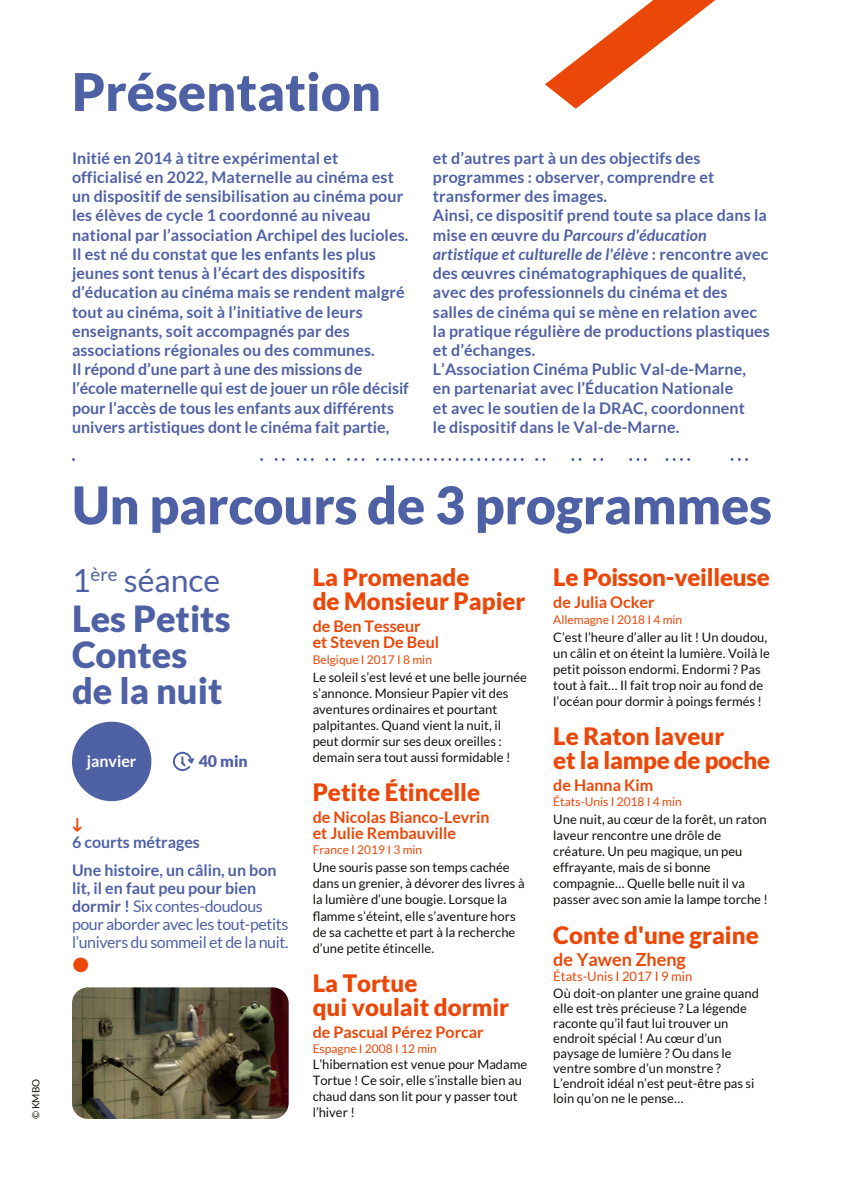
<style>
.page{position:relative;width:842px;height:1191px;background:#fff}
.page>*{position:absolute;margin:0;border:0;box-sizing:border-box;transform-origin:0 0}
.t1{font:900 52px "Lato";letter-spacing:-.005em;color:#4f61a5}
.t2{font:900 36px "Lato";color:#4f61a5}
.t3{font:32px "Lato";color:#4f61a5}
.t4{font:900 30px "Lato";color:#eb4708}
.t5{font:900 24px "Lato";color:#eb4708}
.t6{font:18.6px "Lato";color:#4f61a5}
.t7{font:700 18px "Lato";color:#eb4708}
.t8{font:700 16px "Lato";letter-spacing:.005em;color:#4f61a5}
.t9{font:700 16px "Lato";color:#eb4708}
.t10{font:16px "Lato";letter-spacing:-.025em;color:#4f61a5}
.t11{font:italic 700 16px "Lato";letter-spacing:.01em;color:#4f61a5}
.t12{font:700 16px "Lato";color:#fff}
.t13{font:900 16px "Lato";color:#4f61a5}
.t14{font:13px "Lato";color:#12120d}
.t15{font:13px "Lato";color:#eb4708}
.t16{font:12px "Lato";color:#eb4708}
.t17{font:10px "Lato";color:#12120d}
.s1{font-size:15.8px}
.s2{font-style:normal}
.s3{font-weight:700}
</style>
<div class="page">
<svg style="left:74px;top:458px;width:674px;height:3px"></svg>
<svg style="left:72px;top:721px;width:79px;height:80px"></svg>
<svg style="left:545px;top:0;width:171px;height:109px"></svg>
<svg style="left:172px;top:751px;width:22px;height:20px"></svg>
<img style="left:72px;top:987px;width:217px;height:132px;border-radius:16px">
<p class="t17" style="left:32px;top:1119px;width:41px;rotate:-90deg">© KMBO</p>
<p class="t1" style="left:72px;top:69px;width:311px">Présentation</p>
<p class="t8" style="left:72px;top:151px;width:268px">Initié en 2014 à titre expérimental et</p>
<p class="t8" style="left:72px;top:170px;width:323px">officialisé en 2022, Maternelle au cinéma est</p>
<p class="t8" style="left:72px;top:189px;width:333px">un dispositif de sensibilisation au cinéma pour</p>
<p class="t8" style="left:72px;top:209px;width:300px">les élèves de cycle 1 coordonné au niveau</p>
<p class="t8" style="left:72px;top:228px;width:338px">national par l’association Archipel des lucioles.</p>
<p class="t8" style="left:72px;top:247px;width:305px">Il est né du constat que les enfants les plus</p>
<p class="t8" style="left:72px;top:266px;width:295px">jeunes sont tenus à l’écart des dispositifs</p>
<p class="t8" style="left:72px;top:285px;width:334px">d’éducation au cinéma mais se rendent malgré</p>
<p class="t8" style="left:72px;top:305px;width:292px">tout au cinéma, soit à l’initiative de leurs</p>
<p class="t8" style="left:72px;top:324px;width:279px">enseignants, soit accompagnés par des</p>
<p class="t8" style="left:72px;top:343px;width:304px">associations régionales ou des communes.</p>
<p class="t8" style="left:72px;top:362px;width:292px">Il répond d’une part à une des missions de</p>
<p class="t8" style="left:72px;top:381px;width:338px">l’école maternelle qui est de jouer un rôle <span class="s1">décisif</span></p>
<p class="t8" style="left:72px;top:401px;width:324px">pour l’accès de tous les enfants aux différents</p>
<p class="t8" style="left:72px;top:420px;width:319px">univers artistiques dont le cinéma fait partie,</p>
<p class="t8" style="left:433px;top:151px;width:269px">et d’autres part à un des objectifs des</p>
<p class="t8" style="left:433px;top:170px;width:283px">programmes : observer, comprendre et</p>
<p class="t8" style="left:433px;top:189px;width:176px">transformer des images.</p>
<p class="t8" style="left:433px;top:209px;width:335px">Ainsi, ce dispositif prend toute sa place dans la</p>
<p class="t11" style="left:433px;top:228px;width:275px"><span class="s2">mise en œuvre du</span> Parcours d'éducation</p>
<p class="t11" style="left:433px;top:247px;width:337px">artistique et culturelle de l'élève <span class="s2">: rencontre avec</span></p>
<p class="t8" style="left:433px;top:266px;width:315px">des œuvres cinématographiques de qualité,</p>
<p class="t8" style="left:433px;top:285px;width:296px">avec des professionnels du cinéma et des</p>
<p class="t8" style="left:433px;top:305px;width:326px">salles de cinéma qui se mène en relation avec</p>
<p class="t8" style="left:433px;top:324px;width:339px">la pratique régulière de productions plastiques</p>
<p class="t8" style="left:433px;top:343px;width:104px">et d’échanges.</p>
<p class="t8" style="left:433px;top:362px;width:315px">L’Association Cinéma Public Val-de-Marne,</p>
<p class="t8" style="left:433px;top:381px;width:302px">en partenariat avec l’Éducation Nationale</p>
<p class="t8" style="left:433px;top:401px;width:314px">et avec le soutien de la DRAC, coordonnent</p>
<p class="t8" style="left:433px;top:420px;width:248px">le dispositif dans le Val-de-Marne.</p>
<p class="t1" style="left:72px;top:482px;width:701px">Un parcours de 3 programmes</p>
<p class="t3" style="left:72px;top:566px;width:20px">1</p>
<p class="t6" style="left:91px;top:566px;width:29px">ère</p>
<p class="t3" style="left:124px;top:566px;width:98px">séance</p>
<p class="t2" style="left:72px;top:603px;width:160px">Les Petits</p>
<p class="t2" style="left:72px;top:639px;width:117px">Contes</p>
<p class="t2" style="left:72px;top:675px;width:152px">de la nuit</p>
<p class="t12" style="left:87px;top:754px;width:51px">janvier</p>
<p class="t13" style="left:199px;top:754px;width:51px">40 min</p>
<p class="t8" style="left:72px;top:835px;width:129px">6 courts métrages</p>
<p class="t8" style="left:72px;top:863px;width:206px">Une histoire, un câlin, un bon</p>
<p class="t8" style="left:72px;top:881px;width:186px">lit, il en faut peu pour bien</p>
<p class="t10" style="left:72px;top:899px;width:192px"><span class="s3">dormir !</span> Six contes-doudous</p>
<p class="t10" style="left:72px;top:917px;width:218px">pour aborder avec les tout-petits</p>
<p class="t10" style="left:72px;top:935px;width:218px">l’univers du sommeil et de la nuit.</p>
<p class="t4" style="left:72px;top:949px;width:19px">•</p>
<p class="t5" style="left:313px;top:567px;width:158px">La Promenade</p>
<p class="t5" style="left:313px;top:591px;width:214px">de Monsieur Papier</p>
<p class="t9" style="left:313px;top:619px;width:110px">de Ben Tesseur</p>
<p class="t9" style="left:313px;top:635px;width:128px">et Steven De Beul</p>
<p class="t16" style="left:313px;top:654px;width:121px">Belgique I 2017 I 8 min</p>
<p class="t14" style="left:313px;top:671px;width:216px">Le soleil s’est levé et une belle journée</p>
<p class="t14" style="left:313px;top:687px;width:197px">s’annonce. Monsieur Papier vit des</p>
<p class="t14" style="left:313px;top:703px;width:186px">aventures ordinaires et pourtant</p>
<p class="t14" style="left:313px;top:719px;width:190px">palpitantes. Quand vient la nuit, il</p>
<p class="t14" style="left:313px;top:735px;width:191px">peut dormir sur ses deux oreilles :</p>
<p class="t14" style="left:313px;top:751px;width:199px">demain sera tout aussi formidable !</p>
<p class="t5" style="left:313px;top:781px;width:169px">Petite Étincelle</p>
<p class="t9" style="left:313px;top:810px;width:178px">de Nicolas Bianco-Levrin</p>
<p class="t9" style="left:313px;top:826px;width:145px">et Julie Rembauville</p>
<p class="t16" style="left:313px;top:844px;width:111px">France I 2019 I 3 min</p>
<p class="t14" style="left:313px;top:862px;width:199px">Une souris passe son temps cachée</p>
<p class="t14" style="left:313px;top:878px;width:213px">dans un grenier, à dévorer des livres à</p>
<p class="t14" style="left:313px;top:894px;width:196px">la lumière d’une bougie. Lorsque la</p>
<p class="t14" style="left:313px;top:910px;width:204px">flamme s’éteint, elle s’aventure hors</p>
<p class="t14" style="left:313px;top:926px;width:204px">de sa cachette et part à la recherche</p>
<p class="t14" style="left:313px;top:942px;width:123px">d’une petite étincelle.</p>
<p class="t5" style="left:313px;top:972px;width:106px">La Tortue</p>
<p class="t5" style="left:313px;top:996px;width:198px">qui voulait dormir</p>
<p class="t9" style="left:313px;top:1024px;width:173px">de Pascual Pérez Porcar</p>
<p class="t16" style="left:313px;top:1043px;width:126px">Espagne I 2008 I 12 min</p>
<p class="t14" style="left:313px;top:1058px;width:216px">L’hibernation est venue pour Madame</p>
<p class="t14" style="left:313px;top:1074px;width:211px">Tortue ! Ce soir, elle s’installe bien au</p>
<p class="t14" style="left:313px;top:1090px;width:207px">chaud dans son lit pour y passer tout</p>
<p class="t14" style="left:313px;top:1106px;width:44px">l’hiver !</p>
<p class="t5" style="left:553px;top:567px;width:218px">Le Poisson-veilleuse</p>
<p class="t9" style="left:553px;top:595px;width:103px">de Julia Ocker</p>
<p class="t16" style="left:553px;top:614px;width:130px">Allemagne I 2018 I 4 min</p>
<p class="t14" style="left:553px;top:631px;width:215px">C’est l’heure d’aller au lit ! Un doudou,</p>
<p class="t14" style="left:553px;top:647px;width:218px">un câlin et on éteint la lumière. Voilà le</p>
<p class="t14" style="left:553px;top:663px;width:209px">petit poisson endormi. Endormi ? Pas</p>
<p class="t14" style="left:553px;top:679px;width:211px">tout à fait… Il fait trop noir au fond de</p>
<p class="t14" style="left:553px;top:695px;width:210px">l’océan pour dormir à poings fermés !</p>
<p class="t5" style="left:553px;top:725px;width:173px">Le Raton laveur</p>
<p class="t5" style="left:553px;top:749px;width:218px">et la lampe de poche</p>
<p class="t9" style="left:553px;top:778px;width:101px">de Hanna Kim</p>
<p class="t16" style="left:553px;top:796px;width:130px">États-Unis I 2018 I 4 min</p>
<p class="t14" style="left:553px;top:814px;width:215px">Une nuit, au cœur de la forêt, un raton</p>
<p class="t14" style="left:553px;top:830px;width:169px">laveur rencontre une drôle de</p>
<p class="t14" style="left:553px;top:846px;width:191px">créature. Un peu magique, un peu</p>
<p class="t14" style="left:553px;top:862px;width:159px">effrayante, mais de si bonne</p>
<p class="t14" style="left:553px;top:878px;width:193px">compagnie… Quelle belle nuit il va</p>
<p class="t14" style="left:553px;top:894px;width:216px">passer avec son amie la lampe torche !</p>
<p class="t5" style="left:553px;top:924px;width:207px">Conte d'une graine</p>
<p class="t7" style="left:553px;top:951px;width:134px">de Yawen Zheng</p>
<p class="t15" style="left:553px;top:970px;width:141px">États-Unis I 2017 I 9 min</p>
<p class="t14" style="left:553px;top:987px;width:207px">Où doit-on planter une graine quand</p>
<p class="t14" style="left:553px;top:1002px;width:195px">elle est très précieuse ? La légende</p>
<p class="t14" style="left:553px;top:1017px;width:177px">raconte qu’il faut lui trouver un</p>
<p class="t14" style="left:553px;top:1032px;width:170px">endroit spécial ! Au cœur d’un</p>
<p class="t14" style="left:553px;top:1047px;width:180px">paysage de lumière ? Ou dans le</p>
<p class="t14" style="left:553px;top:1062px;width:169px">ventre sombre d’un monstre ?</p>
<p class="t14" style="left:553px;top:1077px;width:203px">L’endroit idéal n’est peut-être pas si</p>
<p class="t14" style="left:553px;top:1092px;width:132px">loin qu’on ne le pense…</p>
</div>
